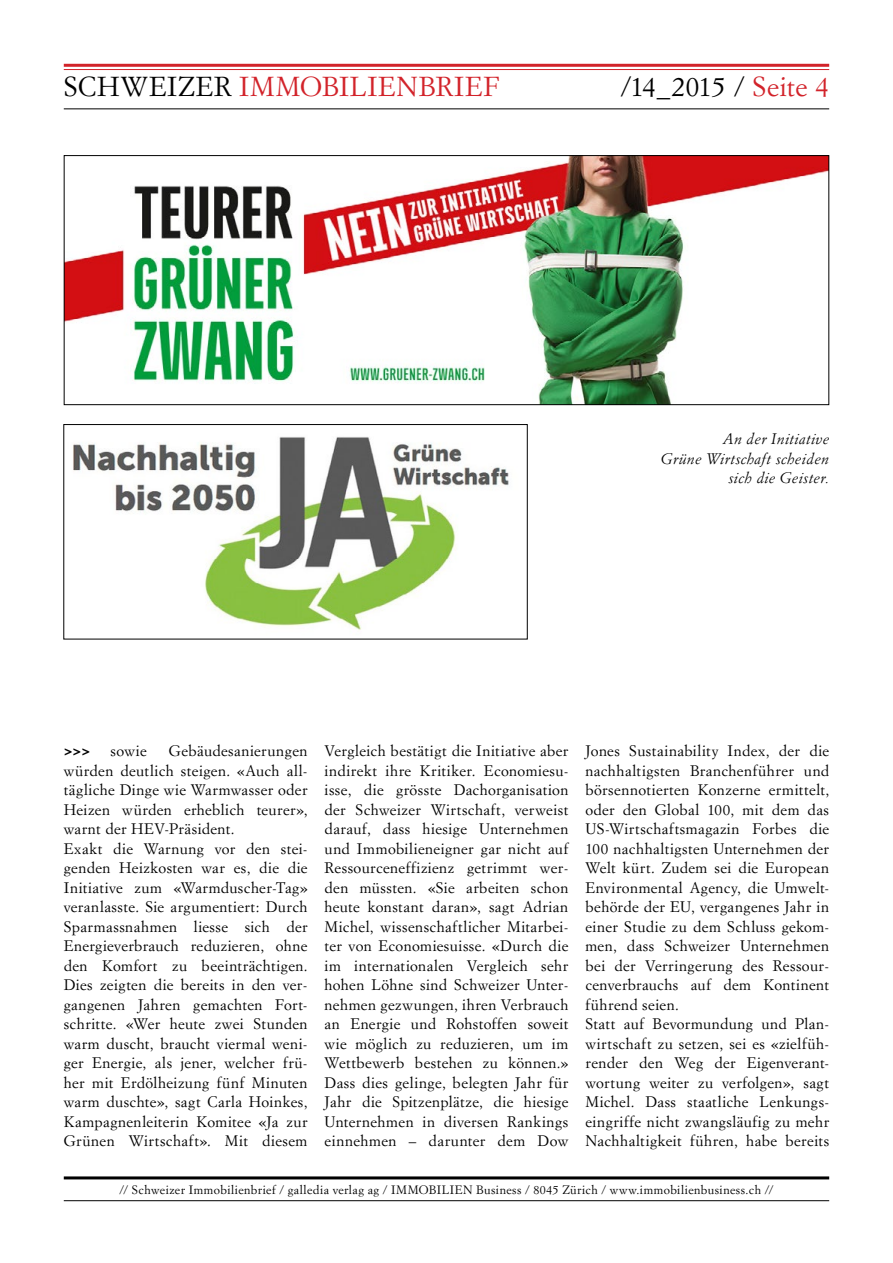
<style>
.page{position:relative;width:893px;height:1263px;background:#fff}
.page>*{position:absolute;margin:0;border:0;box-sizing:border-box;transform-origin:0 0}
.t1{font:27px "Simoncini Garamond Std";letter-spacing:.03em;color:#d2232a}
.t2{font:27px "Simoncini Garamond Std";letter-spacing:.005em;color:#000}
.t3{font:15px/19.5px "Simoncini Garamond Std";letter-spacing:.03em;color:#000}
.t4{font:italic 15px/19.5px "Simoncini Garamond Std";letter-spacing:.02em;color:#000;text-align:right}
.t5{font:800 13.5px "Avenir LT Std";color:#000}
.t6{font:12px "Simoncini Garamond Std";letter-spacing:.04em;color:#000}
.s1{color:#000}
.s2{color:#d2232a}
</style>
<div class="page">
<hr style="left:64px;top:1176px;width:765px;height:3px;background:#000">
<hr style="left:64px;top:1200px;width:765px;height:1px;background:#000">
<hr style="left:64px;top:64px;width:765px;height:3px;background:#d2232a">
<hr style="left:64px;top:69px;width:765px;height:1px;background:#d2232a">
<hr style="left:64px;top:108px;width:765px;height:1px;background:#000">
<img style="left:66px;top:157px;width:761px;height:246px">
<div style="left:64px;top:155px;width:765px;height:250px;border:1px solid #000"></div>
<img style="left:73px;top:437px;width:436px;height:193px">
<div style="left:63px;top:424px;width:465px;height:215px;border:1px solid #000"></div>
<h1 class="t1" style="left:64px;top:70px;width:437px"><span class="s1">SCHWEIZER</span> IMMOBILIENBRIEF</h1>
<h1 class="t2" style="left:621px;top:70px;width:210px">/14_2015 / <span class="s2">Seite 4</span></h1>
<p class="t4" style="left:661px;top:429px;width:170px">An der Initiative<br>Grüne Wirtschaft scheiden sich die Geister.</p>
<p class="t3" style="left:64px;top:741px;width:245px;text-indent:105px">Gebäudesanierungen würden deutlich steigen. «Auch all&shy;tägliche Dinge wie Warmwasser oder Heizen würden erheblich teurer», warnt der HEV-Präsident.<br>Exakt die Warnung vor den stei&shy;genden Heizkosten war es, die die Initiative zum «Warmduscher-Tag» veranlasste. Sie argumentiert: Durch Sparmassnahmen liesse sich der Energieverbrauch reduzieren, ohne den Komfort zu beeinträchtigen.<br>Dies zeigten die bereits in den ver&shy;gangenen Jahren gemachten Fort&shy;schritte. «Wer heute zwei Stunden warm duscht, braucht viermal weni&shy;ger Energie, als jener, welcher frü&shy;her mit Erdölheizung fünf Minuten warm duschte», sagt Carla Hoinkes, Kampagnenleiterin Komitee «Ja zur Grünen Wirtschaft». Mit diesem</p>
<p class="t3" style="left:325px;top:741px;width:245px;text-align:justify">Vergleich bestätigt die Initiative aber indirekt ihre Kritiker. Economiesu&shy;isse, die grösste Dachorganisation der Schweizer Wirtschaft, verweist darauf, dass hiesige Unternehmen und Immobilieneigner gar nicht auf Ressourceneffizienz getrimmt wer&shy;den müssten. «Sie arbeiten schon heute konstant daran», sagt Adrian Michel, wissenschaftlicher Mitarbei&shy;ter von Economiesuisse. «Durch die im internationalen Vergleich sehr hohen Löhne sind Schweizer Unter&shy;nehmen gezwungen, ihren Verbrauch an Energie und Rohstoffen soweit wie möglich zu reduzieren, um im Wettbewerb bestehen zu können.» Dass dies gelinge, belegten Jahr für Jahr die Spitzenplätze, die hiesige Unternehmen in diversen Rankings einnehmen – darunter dem Dow</p>
<p class="t3" style="left:585px;top:741px;width:245px">Jones Sustainability Index, der die nachhaltigsten Branchenführer und börsennotierten Konzerne ermittelt, oder den Global 100, mit dem das US-Wirtschaftsmagazin Forbes die 100 nachhaltigsten Unternehmen der Welt kürt. Zudem sei die European Environmental Agency, die Umwelt&shy;behörde der EU, vergangenes Jahr in einer Studie zu dem Schluss gekom&shy;men, dass Schweizer Unternehmen bei der Verringerung des Ressour&shy;cenverbrauchs auf dem Kontinent führend seien.<br>Statt auf Bevormundung und Plan&shy;wirtschaft zu setzen, sei es «zielfüh&shy;render den Weg der Eigenverant&shy;wortung weiter zu verfolgen», sagt Michel. Dass staatliche Lenkungs&shy;eingriffe nicht zwangsläufig zu mehr Nachhaltigkeit führen, habe bereits</p>
<p class="t3" style="left:111px;top:741px;width:38px">sowie</p>
<p class="t5" style="left:64px;top:743px;width:28px">&gt;&gt;&gt;</p>
<p class="t6" style="left:120px;top:1183px;width:655px">// Schweizer Immobilienbrief / galledia verlag ag / IMMOBILIEN Business / 8045 Zürich / www.immobilienbusiness.ch //</p>
</div>
